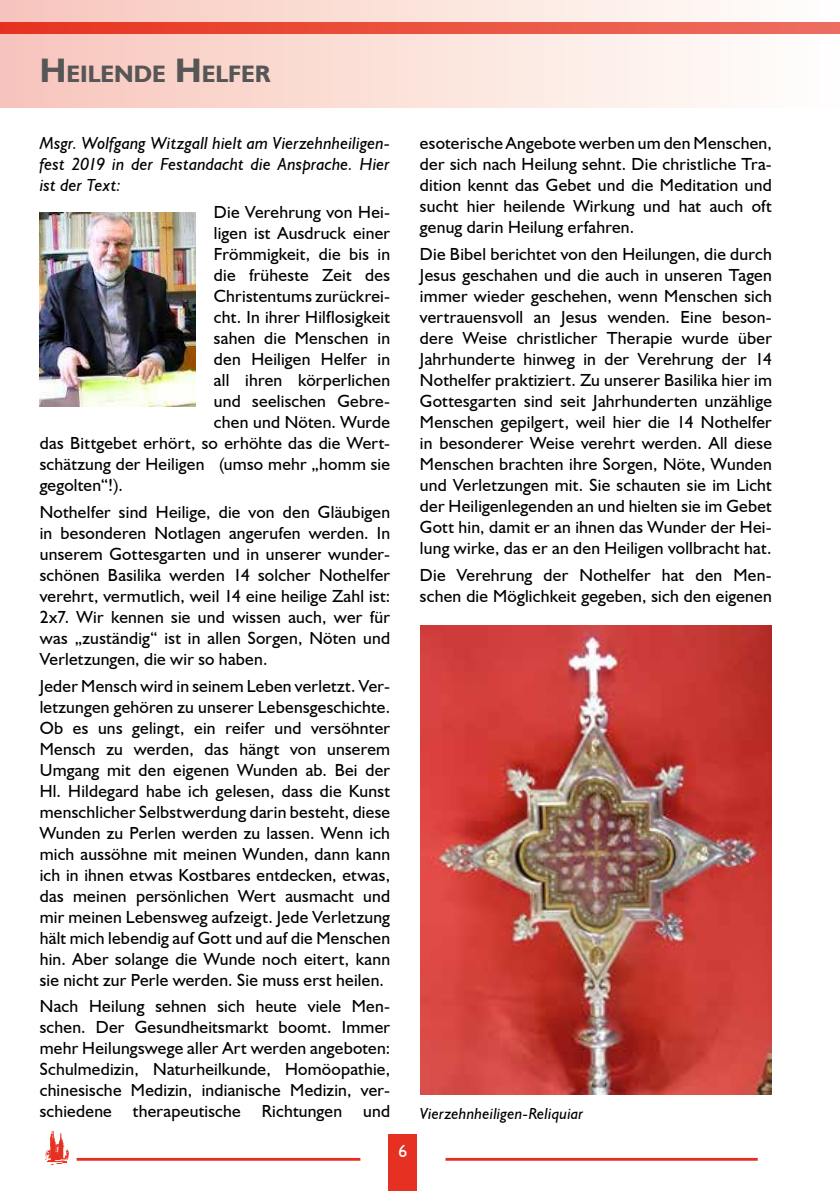
<style>
.page{position:relative;width:840px;height:1191px;background:#fff}
.page>*{position:absolute;margin:0;border:0;box-sizing:border-box;transform-origin:0 0}
.t1{font:700 23.8px "Humanist 521 BT";color:#575656}
.t2{font:17.6px/21px "Humanist 521 BT";letter-spacing:.015em;color:#000;text-align:justify}
.t3{font:italic 17.6px/21px "Humanist 521 BT";letter-spacing:.01em;color:#000;text-align:justify}
.t4{font:17.6px "Humanist 521 BT";color:#fff}
.t5{font:italic 16px "Humanist 521 BT";letter-spacing:.01em;color:#000}
.s1{font-size:34px}
</style>
<div class="page">
<img style="left:47px;top:1160px;width:21px;height:4px">
<div style="left:388px;top:1134px;width:29px;height:57px;background:#e63021"></div>
<hr style="left:445px;top:1157px;width:312px;height:3px;background:#e63021">
<hr style="left:77px;top:1157px;width:283px;height:3px;background:#e63021">
<svg style="left:45px;top:1130px;width:24px;height:30px"></svg>
<svg style="left:0;top:0;width:839px;height:108px"></svg>
<img style="left:40px;top:212px;width:156px;height:195px">
<img style="left:420px;top:626px;width:351px;height:468px">
<h1 class="t1" style="left:40px;top:59px;width:230px"><span class="s1">H</span> EILENDE <span class="s1">H</span> ELFER</h1>
<p class="t3" style="left:40px;top:133px;width:352px">Msgr. Wolfgang Witzgall hielt am Vierzehnheiligen&shy;fest 2019 in der Festandacht die Ansprache. Hier ist der Text:</p>
<p class="t2" style="left:214px;top:201px;width:177px">Die Verehrung von Hei-</p>
<p class="t2" style="left:214px;top:222px;width:177px">ligen ist Ausdruck einer</p>
<p class="t2" style="left:214px;top:243px;width:177px">Frömmigkeit, die bis in</p>
<p class="t2" style="left:214px;top:264px;width:178px">die früheste Zeit des</p>
<p class="t2" style="left:214px;top:285px;width:177px">Christentums zurückrei-</p>
<p class="t2" style="left:214px;top:306px;width:178px">cht. In ihrer Hilflosigkeit</p>
<p class="t2" style="left:214px;top:327px;width:177px">sahen die Menschen in</p>
<p class="t2" style="left:214px;top:348px;width:177px">den Heiligen Helfer in</p>
<p class="t2" style="left:214px;top:369px;width:177px">all ihren körperlichen</p>
<p class="t2" style="left:214px;top:390px;width:177px">und seelischen Gebre-</p>
<p class="t2" style="left:214px;top:411px;width:177px">chen und Nöten. Wurde</p>
<p class="t2" style="left:40px;top:432px;width:352px">das Bittgebet erhört, so erhöhte das die Wert-</p>
<p class="t2" style="left:40px;top:453px;width:351px">schätzung der Heiligen (umso mehr „homm sie</p>
<p class="t2" style="left:40px;top:474px;width:85px">gegolten“!).</p>
<p class="t2" style="left:40px;top:501px;width:352px">Nothelfer sind Heilige, die von den Gläubigen in besonderen Notlagen angerufen werden. In unserem Gottesgarten und in unserer wunder&shy;schönen Basilika werden 14 solcher Nothelfer verehrt, vermutlich, weil 14 eine heilige Zahl ist:<br>2x7. Wir kennen sie und wissen auch, wer für was „zuständig“ ist in allen Sorgen, Nöten und Verletzungen, die wir so haben.</p>
<p class="t2" style="left:40px;top:675px;width:352px">Jeder Mensch wird in seinem Leben verletzt. Ver&shy;letzungen gehören zu unserer Lebensgeschichte.<br>Ob es uns gelingt, ein reifer und versöhnter Mensch zu werden, das hängt von unserem Umgang mit den eigenen Wunden ab. Bei der Hl. Hildegard habe ich gelesen, dass die Kunst menschlicher Selbstwerdung darin besteht, diese Wunden zu Perlen werden zu lassen. Wenn ich mich aussöhne mit meinen Wunden, dann kann ich in ihnen etwas Kostbares entdecken, etwas, das meinen persönlichen Wert ausmacht und mir meinen Lebensweg aufzeigt. Jede Verletzung hält mich lebendig auf Gott und auf die Menschen hin. Aber solange die Wunde noch eitert, kann sie nicht zur Perle werden. Sie muss erst heilen.</p>
<p class="t2" style="left:40px;top:995px;width:352px">Nach Heilung sehnen sich heute viele Men&shy;schen. Der Gesundheitsmarkt boomt. Immer mehr Heilungswege aller Art werden angeboten:<br>Schulmedizin, Naturheilkunde, Homöopathie, chinesische Medizin, indianische Medizin, ver&shy;schiedene therapeutische Richtungen und</p>
<p class="t4" style="left:398px;top:1139px;width:10px">6</p>
<p class="t2" style="left:420px;top:133px;width:353px">esoterische Angebote werben um den Menschen, der sich nach Heilung sehnt. Die christliche Tra&shy;dition kennt das Gebet und die Meditation und sucht hier heilende Wirkung und hat auch oft genug darin Heilung erfahren.</p>
<p class="t2" style="left:420px;top:243px;width:353px">Die Bibel berichtet von den Heilungen, die durch Jesus geschahen und die auch in unseren Tagen immer wieder geschehen, wenn Menschen sich vertrauensvoll an Jesus wenden. Eine beson&shy;dere Weise christlicher Therapie wurde über Jahrhunderte hinweg in der Verehrung der 14<br>Nothelfer praktiziert. Zu unserer Basilika hier im Gottesgarten sind seit Jahrhunderten unzählige Menschen gepilgert, weil hier die 14 Nothelfer in besonderer Weise verehrt werden. All diese Menschen brachten ihre Sorgen, Nöte, Wunden und Verletzungen mit. Sie schauten sie im Licht der Heiligenlegenden an und hielten sie im Gebet Gott hin, damit er an ihnen das Wunder der Hei&shy;lung wirke, das er an den Heiligen vollbracht hat.</p>
<p class="t2" style="left:420px;top:564px;width:353px">Die Verehrung der Nothelfer hat den Men&shy;schen die Möglichkeit gegeben, sich den eigenen</p>
<p class="t5" style="left:420px;top:1103px;width:165px">Vierzehnheiligen-Reliquiar</p>
</div>
